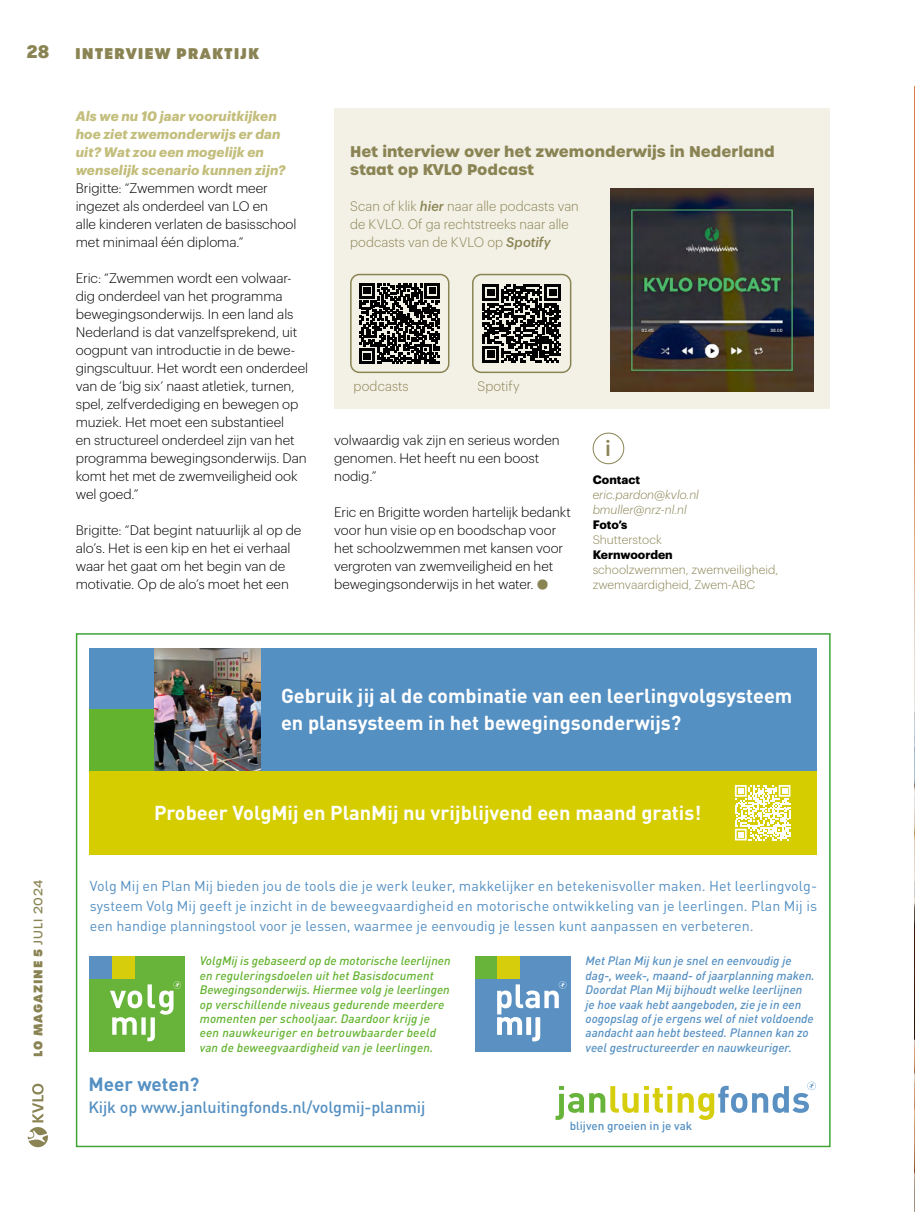
<style>
.page{position:relative;width:915px;height:1212px;background:#fff}
.page>*{position:absolute;margin:0;border:0;box-sizing:border-box;transform-origin:0 0}
.t1{font:31.5px "Graphik Super";color:#8a8454}
.t2{font:500 21.6px "Graphik";color:#8a8454}
.t3{font:700 19.95px/27px "DIN";color:#fff}
.t4{font:700 18.9px "DIN";color:#5590c2}
.t5{font:900 18px "GT Walsheim Pro";color:#8a8454}
.t6{font:500 16.2px "DIN";letter-spacing:-.005em;color:#5590c2}
.t7{font:700 15px/18px "Urbane";color:#8a8454}
.t8{font:800 15px "Urbane";letter-spacing:.06em;color:#8a8454}
.t9{font:14.25px/20px "DIN";color:#5590c2;text-align:justify}
.t10{font:300 13.5px/18px "Graphik";letter-spacing:-.005em;color:#000}
.t11{font:300 13.5px/18px "Graphik";letter-spacing:.005em;color:#8a8454;scale:.96 1}
.t12{font:italic 700 13.5px/18px "Graphik";letter-spacing:.01em;color:#c3be7c}
.t13{font:italic 500 12.15px/14.4px "DIN";letter-spacing:.01em;color:#63b32f}
.t14{font:italic 500 12.15px/14.4px "DIN";color:#5590c2}
.t15{font:300 12px/15px "Graphik";color:#8a8454}
.t16{font:italic 300 12px/15px "Graphik";color:#8a8454}
.t17{font:700 12px "Graphik";color:#000}
.t18{font:800 12px "Urbane";letter-spacing:.07em;color:#8a8454}
.t19{font:11.7px "DIN Var";color:#5590c2}
.s1{font-weight:500;font-style:italic}
.s2{font-weight:500}
</style>
<div class="page">
<div style="left:334px;top:108px;width:495px;height:301px;background:#f3f1e6"></div>
<div style="left:592px;top:433px;width:32px;height:31px;border:1px solid #8a8454;border-radius:50%"></div>
<svg style="left:28px;top:1084px;width:20px;height:63px"></svg>
<img style="left:610px;top:188px;width:203px;height:203px">
<svg style="left:359px;top:283px;width:81px;height:81px"></svg>
<div style="left:350px;top:274px;width:99px;height:99px;border:2px solid #8a8454;border-radius:9px"></div>
<svg style="left:482px;top:284px;width:79px;height:79px"></svg>
<div style="left:472px;top:274px;width:99px;height:99px;border:2px solid #8a8454;border-radius:9px"></div>
<hr style="left:914px;top:86px;width:1px;height:1126px;background:#dc7c48">
<img style="left:914px;top:452px;width:1px;height:760px">
<div style="left:89px;top:770px;width:727px;height:85px;background:#d5cd00"></div>
<div style="left:89px;top:648px;width:727px;height:122px;background:#5590c2"></div>
<svg style="left:734px;top:785px;width:56px;height:55px"></svg>
<img style="left:154px;top:648px;width:107px;height:122px">
<div style="left:89px;top:709px;width:65px;height:61px;background:#63b32f"></div>
<div style="left:89px;top:956px;width:96px;height:95px;background:#68b43a"></div>
<svg style="left:110px;top:981px;width:71px;height:60px"></svg>
<div style="left:89px;top:956px;width:23px;height:23px;background:#5a91c2"></div>
<div style="left:112px;top:956px;width:23px;height:23px;background:#d6cd0c"></div>
<div style="left:474px;top:956px;width:96px;height:95px;background:#5a91c2"></div>
<svg style="left:497px;top:981px;width:69px;height:60px"></svg>
<div style="left:474px;top:956px;width:23px;height:23px;background:#68b43a"></div>
<div style="left:497px;top:956px;width:23px;height:23px;background:#d6cd0c"></div>
<svg style="left:555px;top:1081px;width:260px;height:39px"></svg>
<h3 class="t5" style="left:26px;top:40px;width:24px">28</h3>
<p class="t8" style="left:75px;top:43px;width:185px">INTERVIEW PRAKTIJK</p>
<p class="t12" style="left:76px;top:106px;width:211px">Als we nu 10 jaar vooruitkijken hoe ziet zwemonderwijs er dan uit? Wat zou een mogelijk en wenselijk scenario kunnen zijn?</p>
<p class="t10" style="left:76px;top:178px;width:222px">Brigitte: “Zwemmen wordt meer ingezet als onderdeel van LO en<br>alle kinderen verlaten de basisschool met minimaal één diploma.”</p>
<p class="t10" style="left:76px;top:268px;width:234px">Eric: “Zwemmen wordt een volwaar&shy;dig onderdeel van het programma bewegingsonderwijs. In een land als Nederland is dat vanzelfsprekend, uit oogpunt van introductie in de bewe&shy;gingscultuur. Het wordt een onderdeel van de ‘big six’ naast atletiek, turnen, spel, zelfverdediging en bewegen op muziek. Het moet een substantieel<br>en structureel onderdeel zijn van het programma bewegingsonderwijs. Dan komt het met de zwemveiligheid ook wel goed.”</p>
<p class="t10" style="left:76px;top:520px;width:227px">Brigitte: “Dat begint natuurlijk al op de alo’s. Het is een kip en het ei verhaal waar het gaat om het begin van de motivatie. Op de alo’s moet het een</p>
<p class="t7" style="left:350px;top:143px;width:426px">Het interview over het zwemonderwijs in Nederland staat op KVLO Podcast</p>
<p class="t11" style="left:350px;top:196px;width:240px">Scan of klik <span class="s1">hier</span> naar alle podcasts van de KVLO. Of ga rechtstreeks naar alle podcasts van de KVLO op <span class="s1">Spotify</span></p>
<p class="t11" style="left:353px;top:376px;width:59px">podcasts</p>
<p class="t11" style="left:477px;top:376px;width:45px">Spotify</p>
<p class="t10" style="left:334px;top:430px;width:227px">volwaardig vak zijn en serieus worden genomen. Het heeft nu een boost nodig.”</p>
<p class="t10" style="left:334px;top:502px;width:238px">Eric en Brigitte worden hartelijk bedankt voor hun visie op en boodschap voor het schoolzwemmen met kansen voor vergroten van zwemveiligheid en het bewegingsonderwijs in het water.</p>
<h1 class="t1" style="left:536px;top:557px;width:14px">•</h1>
<h2 class="t2" style="left:605px;top:431px;width:7px">i</h2>
<p class="t17" style="left:592px;top:470px;width:49px">Contact</p>
<p class="t16" style="left:592px;top:486px;width:108px">eric.pardon@kvlo.nl bmuller@nrz-nl.nl</p>
<p class="t17" style="left:592px;top:515px;width:36px">Foto’s</p>
<p class="t15" style="left:592px;top:531px;width:71px">Shutterstock</p>
<p class="t17" style="left:592px;top:545px;width:82px">Kernwoorden</p>
<p class="t15" style="left:592px;top:561px;width:187px">schoolzwemmen, zwemveiligheid, zwemvaardigheid, Zwem-ABC</p>
<h3 class="t3" style="left:281px;top:680px;width:512px">Gebruik jij al de combinatie van een leerlingvolgsysteem en plansysteem in het bewegingsonderwijs?</h3>
<p class="t18" style="left:30px;top:1057px;width:179px;rotate:-90deg">LO MAGAZINE 5 <span class="s2">JULI 2024</span></p>
<h3 class="t3" style="left:154px;top:797px;width:548px">Probeer VolgMij en PlanMij nu vrijblijvend een maand gratis!</h3>
<p class="t9" style="left:90px;top:874px;width:728px">Volg Mij en Plan Mij bieden jou de tools die je werk leuker, makkelijker en betekenisvoller maken. Het leerlingvolg&shy;systeem Volg Mij geeft je inzicht in de beweegvaardigheid en motorische ontwikkeling van je leerlingen. Plan Mij is een handige planningstool voor je lessen, waarmee je eenvoudig je lessen kunt aanpassen en verbeteren.</p>
<p class="t13" style="left:200px;top:953px;width:252px">VolgMij is gebaseerd op de motorische leerlijnen en reguleringsdoelen uit het Basisdocument Bewegingsonderwijs. Hiermee volg je leerlingen op verschillende niveaus gedurende meerdere momenten per schooljaar. Daardoor krijg je een nauwkeuriger en betrouwbaarder beeld van de beweegvaardigheid van je leerlingen.</p>
<p class="t14" style="left:585px;top:953px;width:231px">Met Plan Mij kun je snel en eenvoudig je dag-, week-, maand- of jaarplanning maken.<br>Doordat Plan Mij bijhoudt welke leerlijnen<br>je hoe vaak hebt aangeboden, zie je in een oogopslag of je ergens wel of niet voldoende aandacht aan hebt besteed. Plannen kan zo veel gestructureerder en nauwkeuriger.</p>
<h3 class="t4" style="left:88px;top:1068px;width:113px">Meer weten?</h3>
<p class="t6" style="left:88px;top:1093px;width:338px">Kijk op www.janluitingfonds.nl/volgmij-planmij</p>
<p class="t19" style="left:569px;top:1116px;width:124px">blijven groeien in je vak</p>
</div>
